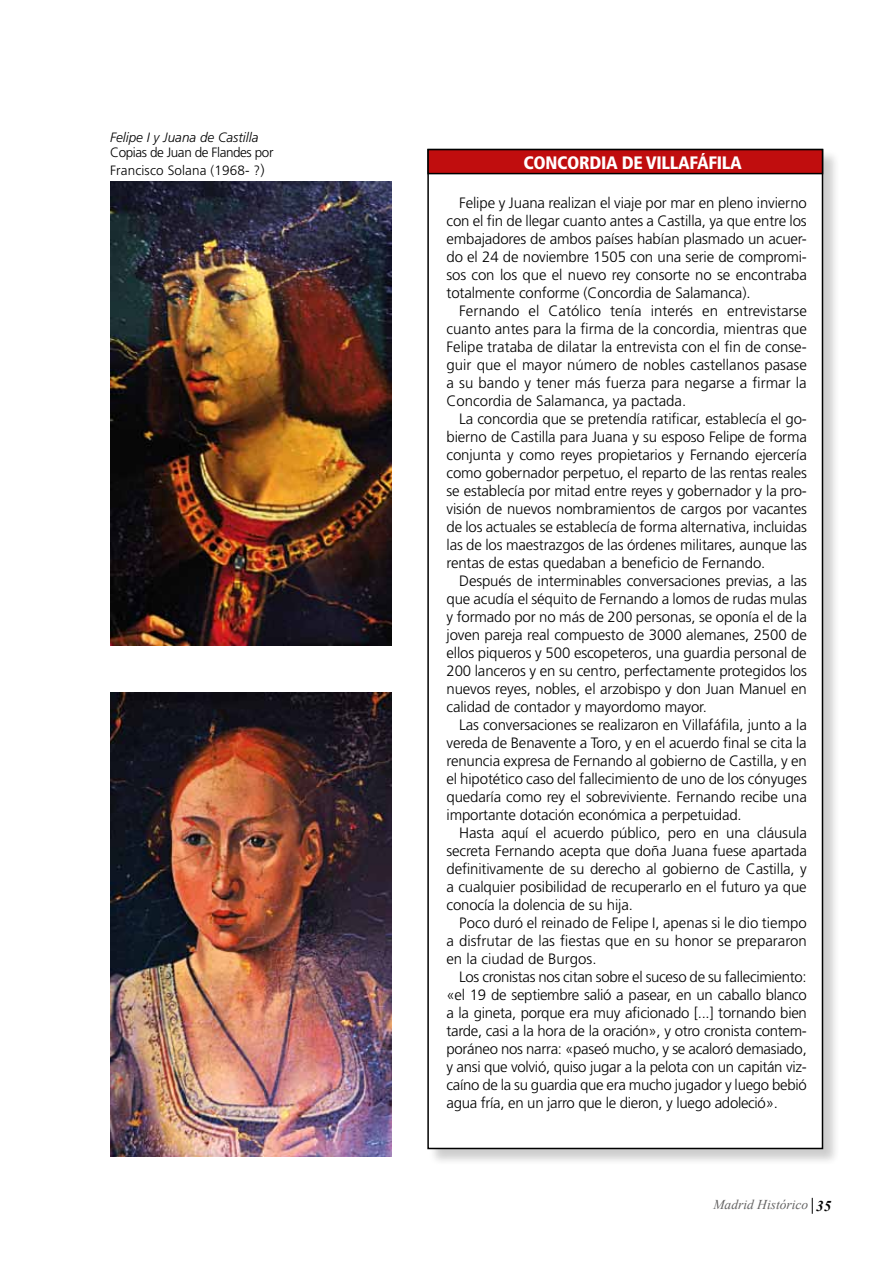
<style>
.page{position:relative;width:893px;height:1263px;background:#fff}
.page>*{position:absolute;margin:0;border:0;box-sizing:border-box;transform-origin:0 0}
.t1{font:900 condensed 18px "Frutiger LT Std";letter-spacing:-.02em;color:#fff}
.t2{font:300 15px/18px "Frutiger LT Std";letter-spacing:-.01em;color:#000;text-align:justify}
.t3{font:300 13.5px/18px "Frutiger LT Std";letter-spacing:-.03em;color:#000}
.t4{font:italic 300 13.5px "Frutiger LT Std";color:#000}
.t5{font:italic 13.5px "Times New Roman";color:#646363}
.s1{font-size:15px}
.s2{font-weight:700;font-size:15px;color:#000}
</style>
<div class="page">
<svg style="left:812px;top:1198px;width:1px;height:16px"></svg>
<img style="left:110px;top:181px;width:281px;height:465px">
<img style="left:111px;top:692px;width:280px;height:465px">
<div style="left:428px;top:150px;width:412px;height:1016px;background:#000;opacity:.2"></div>
<div style="left:428px;top:150px;width:394px;height:998px;background:#fff"></div>
<div style="left:428px;top:150px;width:394px;height:24px;background:#c00d0e"></div>
<div style="left:427px;top:149px;width:396px;height:25px;border:2px solid #000"></div>
<p class="t4" style="left:110px;top:129px;width:150px">Felipe I y Juana de Castilla</p>
<p class="t3" style="left:110px;top:143px;width:165px">Copias de Juan de Flandes por<br>Francisco Solana (1968- ?<span class="s1">)</span></p>
<p class="t1" style="left:524px;top:151px;width:220px">CONCORDIA DE VILLAFÁFILA</p>
<p class="t2" style="left:446px;top:194px;width:362px;text-indent:13px">Felipe y Juana realizan el viaje por mar en pleno invierno con el fin de llegar cuanto antes a Castilla, ya que entre los embajadores de ambos países habían plasmado un acuer&shy;do el 24 de noviembre 1505 con una serie de compromi&shy;sos con los que el nuevo rey consorte no se encontraba totalmente conforme (Concordia de Salamanca).</p>
<p class="t2" style="left:446px;top:302px;width:362px;text-indent:13px">Fernando el Católico tenía interés en entrevistarse cuanto antes para la firma de la concordia, mientras que Felipe trataba de dilatar la entrevista con el fin de conse&shy;guir que el mayor número de nobles castellanos pasase a su bando y tener más fuerza para negarse a firmar la Concordia de Salamanca, ya pactada.</p>
<p class="t2" style="left:446px;top:410px;width:362px;text-indent:13px">La concordia que se pretendía ratificar, establecía el go&shy;bierno de Castilla para Juana y su esposo Felipe de forma conjunta y como reyes propietarios y Fernando ejercería como gobernador perpetuo, el reparto de las rentas reales se establecía por mitad entre reyes y gobernador y la pro&shy;visión de nuevos nombramientos de cargos por vacantes de los actuales se establecía de forma alternativa, incluidas las de los maestrazgos de las órdenes militares, aunque las rentas de estas quedaban a beneficio de Fernando.</p>
<p class="t2" style="left:446px;top:572px;width:362px;text-indent:13px">Después de interminables conversaciones previas, a las que acudía el séquito de Fernando a lomos de rudas mulas y formado por no más de 200 personas, se oponía el de la joven pareja real compuesto de 3000 alemanes, 2500 de ellos piqueros y 500 escopeteros, una guardia personal de 200 lanceros y en su centro, perfectamente protegidos los nuevos reyes, nobles, el arzobispo y don Juan Manuel en calidad de contador y mayordomo mayor.</p>
<p class="t2" style="left:446px;top:716px;width:362px;text-indent:13px">Las conversaciones se realizaron en Villafáfila, junto a la vereda de Benavente a Toro, y en el acuerdo final se cita la renuncia expresa de Fernando al gobierno de Castilla, y en el hipotético caso del fallecimiento de uno de los cónyuges quedaría como rey el sobreviviente. Fernando recibe una importante dotación económica a perpetuidad.</p>
<p class="t2" style="left:446px;top:824px;width:362px;text-indent:13px">Hasta aquí el acuerdo público, pero en una cláusula secreta Fernando acepta que doña Juana fuese apartada definitivamente de su derecho al gobierno de Castilla, y a cualquier posibilidad de recuperarlo en el futuro ya que conocía la dolencia de su hija.</p>
<p class="t2" style="left:446px;top:914px;width:362px;text-indent:13px">Poco duró el reinado de Felipe I, apenas si le dio tiempo a disfrutar de las fiestas que en su honor se prepararon en la ciudad de Burgos.</p>
<p class="t2" style="left:446px;top:968px;width:362px;text-indent:13px">Los cronistas nos citan sobre el suceso de su fallecimiento: «el 19 de septiembre salió a pasear, en un caballo blanco a la gineta, porque era muy aficionado [...] tornando bien tarde, casi a la hora de la oración», y otro cronista contem&shy;poráneo nos narra: «paseó mucho, y se acaloró demasiado, y ansi que volvió, quiso jugar a la pelota con un capitán viz&shy;caíno de la su guardia que era mucho jugador y luego bebió agua fría, en un jarro que le dieron, y luego adoleció».</p>
<p class="t5" style="left:713px;top:1196px;width:119px">Madrid Histórico <span class="s2">35</span></p>
</div>
